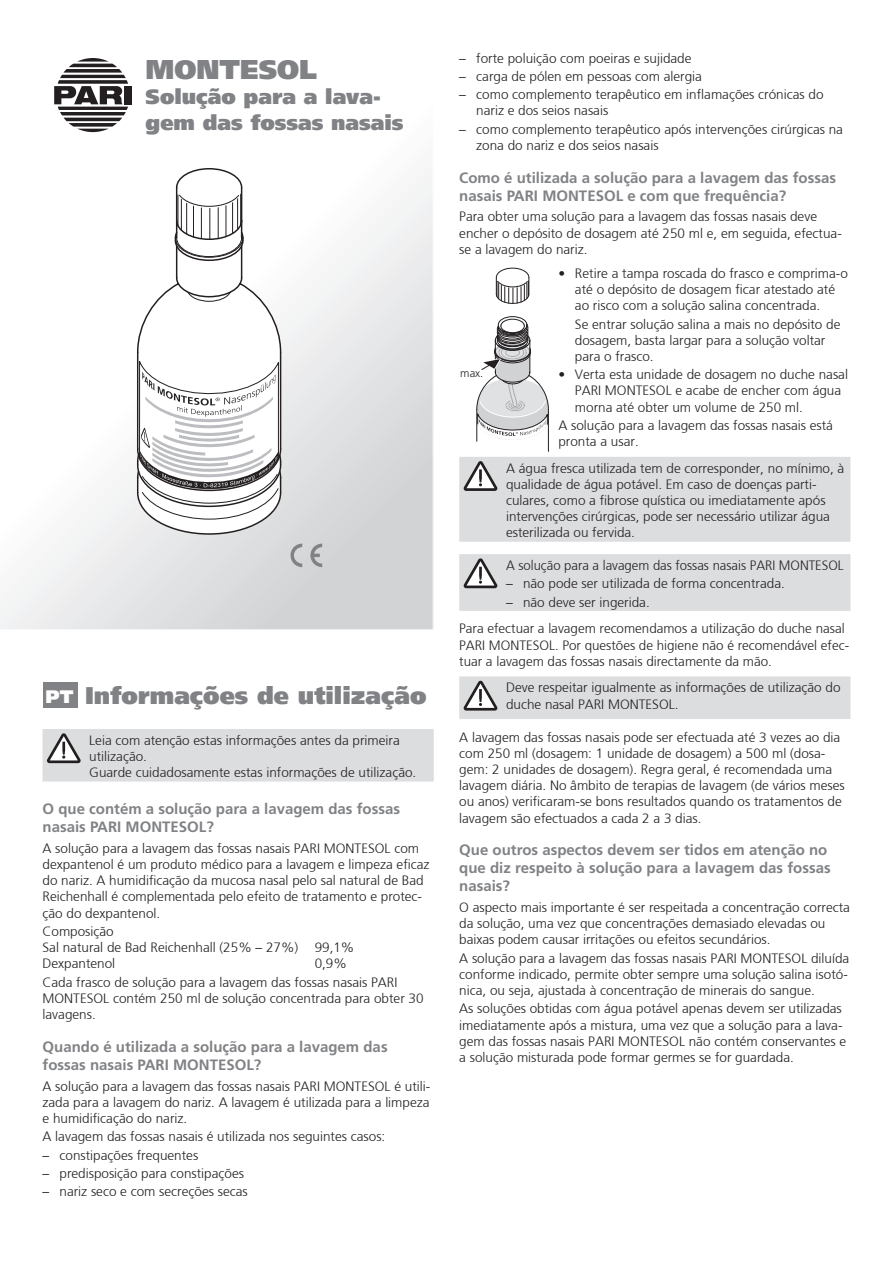
<style>
.page{position:relative;width:893px;height:1263px;background:#fff}
.page>*{position:absolute;margin:0;border:0;box-sizing:border-box;transform-origin:0 0}
.t1{font:900 27px "Frutiger";color:#808285}
.t2{font:900 24px "Frutiger";color:#808285}
.t3{font:900 21px/25.2px "Frutiger";color:#808285}
.t4{font:900 18px "Frutiger";color:#fff}
.t5{font:700 15px/18px "Frutiger LT Std";color:#808285}
.t6{font:300 13.5px/16.2px "Frutiger";color:#231f20}
.t7{font:300 11.25px "Frutiger LT Std";color:#231f20}
</style>
<div class="page">
<div style="left:459px;top:457px;width:391px;height:85px;background:#dcdddf"></div>
<div style="left:459px;top:554px;width:391px;height:57px;background:#dcdddf"></div>
<div style="left:459px;top:676px;width:391px;height:43px;background:#dcdddf"></div>
<svg style="left:496px;top:268px;width:34px;height:36px"></svg>
<hr style="left:548px;top:409px;width:1px;height:42px;background:#231f20">
<hr style="left:477px;top:409px;width:1px;height:32px;background:#231f20">
<div style="left:498px;top:316px;width:29px;height:17px;border:1px solid #231f20;border-radius:50%"></div>
<svg style="left:476px;top:319px;width:73px;height:121px"></svg>
<div style="left:43px;top:729px;width:391px;height:52px;background:#dcdddf"></div>
<div style="left:43px;top:682px;width:34px;height:26px;background:#808285"></div>
<svg style="left:0;top:104px;width:434px;height:526px"></svg>
<div style="left:125px;top:86px;width:7px;height:18px;background:#231f20"></div>
<svg style="left:54px;top:58px;width:74px;height:74px"></svg>
<svg style="left:136px;top:167px;width:146px;height:52px"></svg>
<svg style="left:178px;top:194px;width:62px;height:13px"></svg>
<hr style="left:241px;top:188px;width:1px;height:32px;background:#231f20">
<hr style="left:176px;top:188px;width:1px;height:32px;background:#231f20">
<hr style="left:178px;top:195px;width:1px;height:31px;background:#231f20">
<hr style="left:181px;top:199px;width:1px;height:31px;background:#231f20">
<hr style="left:186px;top:203px;width:1px;height:31px;background:#231f20">
<hr style="left:193px;top:206px;width:1px;height:31px;background:#231f20">
<hr style="left:201px;top:208px;width:1px;height:31px;background:#231f20">
<hr style="left:209px;top:208px;width:1px;height:31px;background:#231f20">
<hr style="left:218px;top:208px;width:1px;height:31px;background:#231f20">
<hr style="left:226px;top:206px;width:1px;height:31px;background:#231f20">
<hr style="left:232px;top:203px;width:1px;height:30px;background:#231f20">
<hr style="left:237px;top:199px;width:1px;height:31px;background:#231f20">
<hr style="left:240px;top:194px;width:1px;height:31px;background:#231f20">
<svg style="left:136px;top:219px;width:146px;height:316px"></svg>
<svg style="left:290px;top:544px;width:12px;height:23px"></svg>
<svg style="left:310px;top:544px;width:12px;height:23px"></svg>
<h1 class="t1" style="left:146px;top:53px;width:173px">MONTESOL</h1>
<h3 class="t3" style="left:146px;top:84px;width:259px">Solução para a lava&shy;gem das fossas nasais</h3>
<h2 class="t2" style="left:85px;top:680px;width:343px">Informações de utilização</h2>
<p class="t6" style="left:89px;top:732px;width:329px">Leia com atenção estas informações antes da primeira utilização.<br>Guarde cuidadosamente estas informações de utilização.</p>
<p class="t5" style="left:43px;top:800px;width:359px">O que contém a solução para a lavagem das fossas nasais PARI MONTESOL?</p>
<p class="t6" style="left:43px;top:840px;width:389px">A solução para a lavagem das fossas nasais PARI MONTESOL com dexpantenol é um produto médico para a lavagem e limpeza eficaz do nariz. A humidificação da mucosa nasal pelo sal natural de Bad Reichenhall é complementada pelo efeito de tratamento e protec&shy;ção do dexpantenol.</p>
<p class="t6" style="left:43px;top:923px;width:313px">Composição<br>Sal natural de Bad Reichenhall (25% – 27%) 99,1%<br>Dexpantenol</p>
<h3 class="t4" style="left:46px;top:686px;width:30px">PT</h3>
<p class="t6" style="left:43px;top:955px;width:356px;line-height:18.3px;text-indent:272px">0,9%<br>Cada frasco de solução para a lavagem das fossas nasais PARI</p>
<p class="t6" style="left:43px;top:990px;width:383px">MONTESOL contém 250 ml de solução concentrada para obter 30 lavagens.</p>
<p class="t5" style="left:43px;top:1038px;width:347px">Quando é utilizada a solução para a lavagem das fossas nasais PARI MONTESOL?</p>
<p class="t6" style="left:43px;top:1078px;width:389px;text-align:justify">A solução para a lavagem das fossas nasais PARI MONTESOL é utili&shy;zada para a lavagem do nariz. A lavagem é utilizada para a limpeza e humidificação do nariz.</p>
<p class="t6" style="left:43px;top:1128px;width:344px">A lavagem das fossas nasais é utilizada nos seguintes casos:</p>
<p class="t6" style="left:43px;top:1147px;width:157px">– constipações frequentes</p>
<p class="t6" style="left:43px;top:1165px;width:203px">– predisposição para constipações</p>
<p class="t6" style="left:43px;top:1183px;width:207px">– nariz seco e com secreções secas</p>
<p class="t6" style="left:459px;top:50px;width:234px">– forte poluição com poeiras e sujidade</p>
<p class="t6" style="left:459px;top:68px;width:244px">– carga de pólen em pessoas com alergia</p>
<p class="t6" style="left:476px;top:87px;width:349px;text-indent:-17px">– como complemento terapêutico em inflamações crónicas do nariz e dos seios nasais</p>
<p class="t6" style="left:476px;top:121px;width:368px;text-indent:-17px">– como complemento terapêutico após intervenções cirúrgicas na zona do nariz e dos seios nasais</p>
<p class="t5" style="left:459px;top:169px;width:378px">Como é utilizada a solução para a lavagem das fossas nasais PARI MONTESOL e com que frequência?</p>
<p class="t6" style="left:459px;top:209px;width:384px">Para obter uma solução para a lavagem das fossas nasais deve encher o depósito de dosagem até 250 ml e, em seguida, efectua&shy;se a lavagem do nariz.</p>
<p class="t6" style="left:575px;top:265px;width:275px;text-indent:-16px">• Retire a tampa roscada do frasco e comprima-o até o depósito de dosagem ficar atestado até ao risco com a solução salina concentrada.</p>
<p class="t6" style="left:575px;top:316px;width:267px">Se entrar solução salina a mais no depósito de dosagem, basta largar para a solução voltar para o frasco.</p>
<p class="t6" style="left:575px;top:367px;width:275px;text-indent:-16px">• Verta esta unidade de dosagem no duche nasal<br>PARI MONTESOL e acabe de encher com água morna até obter um volume de 250 ml.</p>
<p class="t6" style="left:558px;top:417px;width:276px">A solução para a lavagem das fossas nasais está pronta a usar.</p>
<p class="t6" style="left:506px;top:460px;width:340px">A água fresca utilizada tem de corresponder, no mínimo, à qualidade de água potável. Em caso de doenças parti&shy;culares, como a fibrose quística ou imediatamente após intervenções cirúrgicas, pode ser necessário utilizar água esterilizada ou fervida.</p>
<p class="t6" style="left:506px;top:557px;width:339px">A solução para a lavagem das fossas nasais PARI MONTESOL</p>
<p class="t6" style="left:506px;top:576px;width:280px">– não pode ser utilizada de forma concentrada.</p>
<p class="t6" style="left:459px;top:589px;width:387px;line-height:26.8px;text-indent:47px">– não deve ser ingerida.<br>Para efectuar a lavagem recomendamos a utilização do duche nasal</p>
<p class="t6" style="left:459px;top:637px;width:391px">PARI MONTESOL. Por questões de higiene não é recomendável efec&shy;tuar a lavagem das fossas nasais directamente da mão.</p>
<p class="t6" style="left:506px;top:680px;width:336px">Deve respeitar igualmente as informações de utilização do duche nasal PARI MONTESOL.</p>
<p class="t6" style="left:459px;top:729px;width:387px">A lavagem das fossas nasais pode ser efectuada até 3 vezes ao dia com 250 ml (dosagem: 1 unidade de dosagem) a 500 ml (dosa&shy;gem: 2 unidades de dosagem). Regra geral, é recomendada uma lavagem diária. No âmbito de terapias de lavagem (de vários meses ou anos) verificaram-se bons resultados quando os tratamentos de lavagem são efectuados a cada 2 a 3 dias.</p>
<p class="t5" style="left:459px;top:841px;width:373px">Que outros aspectos devem ser tidos em atenção no que diz respeito à solução para a lavagem das fossas nasais?</p>
<p class="t6" style="left:459px;top:899px;width:392px">O aspecto mais importante é ser respeitada a concentração correcta da solução, uma vez que concentrações demasiado elevadas ou baixas podem causar irritações ou efeitos secundários.</p>
<p class="t6" style="left:459px;top:950px;width:392px;text-align:justify">A solução para a lavagem das fossas nasais PARI MONTESOL diluída conforme indicado, permite obter sempre uma solução salina isotó&shy;nica, ou seja, ajustada à concentração de minerais do sangue.</p>
<p class="t6" style="left:459px;top:1001px;width:389px">As soluções obtidas com água potável apenas devem ser utilizadas imediatamente após a mistura, uma vez que a solução para a lava&shy;gem das fossas nasais PARI MONTESOL não contém conservantes e a solução misturada pode formar germes se for guardada.</p>
<p class="t7" style="left:460px;top:366px;width:25px">max.</p>
</div>
